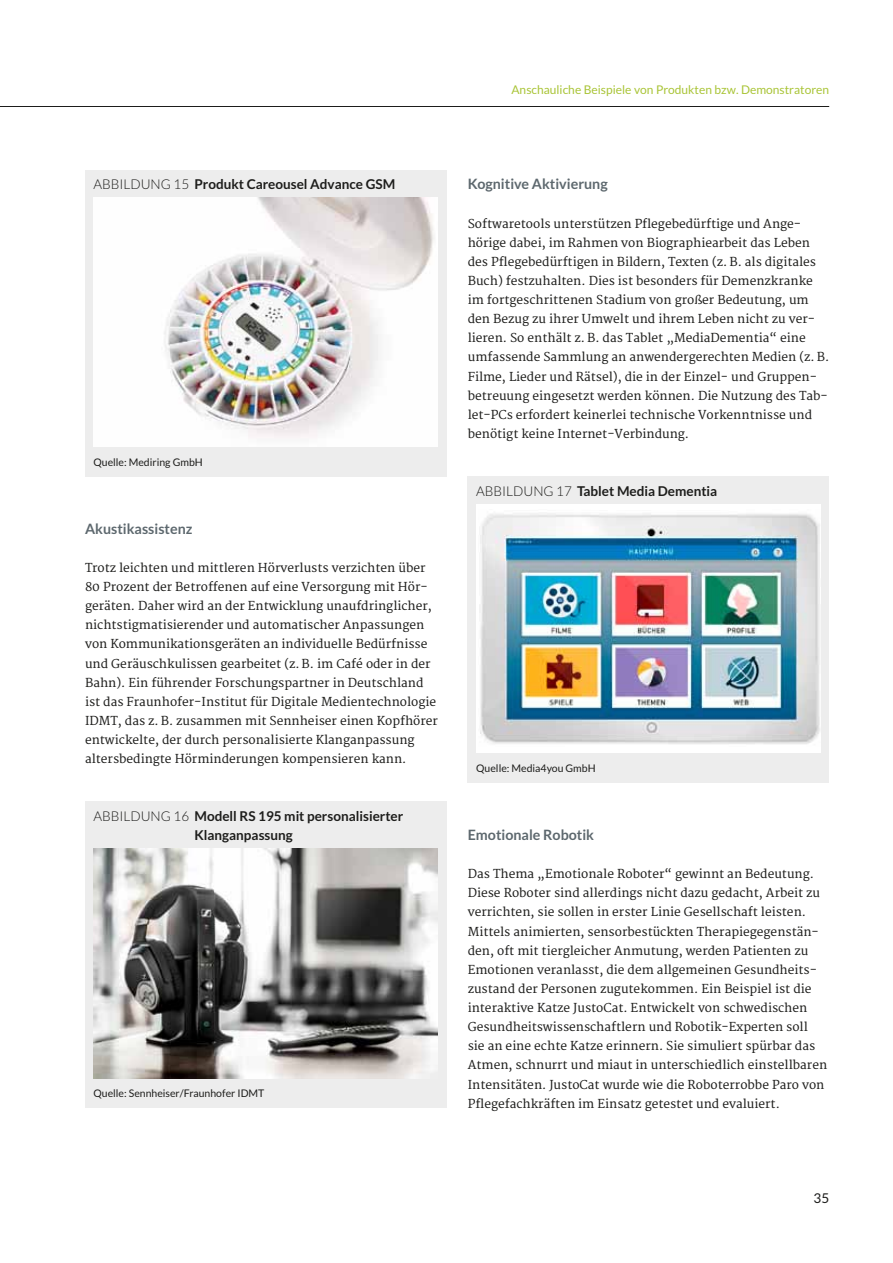
<style>
.page{position:relative;width:893px;height:1263px;background:#fff}
.page>*{position:absolute;margin:0;border:0;box-sizing:border-box;transform-origin:0 0}
.t1{font:700 14.25px "Lato";color:#5d686e}
.t2{font:700 13.5px/19.2px "Lato";color:#1d1d1b}
.t3{font:13.5px "Lato";color:#1d1d1b}
.t4{font:12px/19.2px "Merriweather";color:#1d1d1b}
.t5{font:12px "Lato";color:#a9c436}
.t6{font:10.5px "Lato";color:#1d1d1b}
.s1{font-weight:300}
</style>
<div class="page">
<hr style="left:0;top:106px;width:829px;height:1px;background:#1d1d1b">
<div style="left:85px;top:801px;width:361px;height:307px;background:#ededed"></div>
<img style="left:94px;top:848px;width:344px;height:230px">
<div style="left:85px;top:170px;width:361px;height:306px;background:#ededed"></div>
<img style="left:94px;top:198px;width:344px;height:248px">
<div style="left:468px;top:476px;width:361px;height:306px;background:#ededed"></div>
<div style="left:476px;top:504px;width:345px;height:249px;background:#fff"></div>
<img style="left:479px;top:513px;width:341px;height:231px">
<p class="t5" style="left:511px;top:83px;width:319px">Anschauliche Beispiele von Produkten bzw. Demonstratoren</p>
<p class="t2" style="left:94px;top:175px;width:303px"><span class="s1">ABBILDUNG 15</span> Produkt Careousel Advance GSM</p>
<p class="t6" style="left:94px;top:456px;width:111px">Quelle: Mediring GmbH</p>
<p class="t1" style="left:85px;top:520px;width:109px">Akustikassistenz</p>
<p class="t4" style="left:85px;top:559px;width:354px">Trotz leichten und mittleren Hörverlusts verzichten über 80 Prozent der Betroffenen auf eine Versorgung mit Hör&shy;geräten. Daher wird an der Entwicklung unaufdringlicher, nichtstigmatisierender und automatischer Anpassungen von Kommunikationsgeräten an individuelle Bedürfnisse und Geräuschkulissen gearbeitet (z. B. im Café oder in der Bahn). Ein führender Forschungspartner in Deutschland ist das Fraunhofer-Institut für Digitale Medientechnologie IDMT, das z. B. zusammen mit Sennheiser einen Kopfhörer entwickelte, der durch personalisierte Klanganpassung altersbedingte Hörminderungen kompensieren kann.</p>
<p class="t2" style="left:194px;top:806px;width:210px;text-indent:-101px"><span class="s1">ABBILDUNG 16</span> Modell RS 195 mit personalisierter<br>Klanganpassung</p>
<p class="t6" style="left:94px;top:1087px;width:172px">Quelle: Sennheiser/Fraunhofer IDMT</p>
<p class="t1" style="left:468px;top:176px;width:141px">Kognitive Aktivierung</p>
<p class="t4" style="left:468px;top:214px;width:363px">Softwaretools unterstützen Pflegebedürftige und Ange&shy;hörige dabei, im Rahmen von Biographiearbeit das Leben des Pflegebedürftigen in Bildern, Texten (z. B. als digitales Buch) festzuhalten. Dies ist besonders für Demenzkranke im fortgeschrittenen Stadium von großer Bedeutung, um den Bezug zu ihrer Umwelt und ihrem Leben nicht zu ver&shy;lieren. So enthält z. B. das Tablet „MediaDementia“ eine umfassende Sammlung an anwendergerechten Medien (z. B.<br>Filme, Lieder und Rätsel), die in der Einzel- und Gruppen&shy;betreuung eingesetzt werden können. Die Nutzung des Tab&shy;let-PCs erfordert keinerlei technische Vorkenntnisse und benötigt keine Internet-Verbindung.</p>
<p class="t2" style="left:476px;top:481px;width:243px"><span class="s1">ABBILDUNG 17</span> Tablet Media Dementia</p>
<p class="t6" style="left:476px;top:762px;width:121px">Quelle: Media4you GmbH</p>
<p class="t1" style="left:468px;top:826px;width:128px">Emotionale Robotik</p>
<p class="t4" style="left:468px;top:865px;width:361px">Das Thema „Emotionale Roboter“ gewinnt an Bedeutung.<br>Diese Roboter sind allerdings nicht dazu gedacht, Arbeit zu verrichten, sie sollen in erster Linie Gesellschaft leisten.<br>Mittels animierten, sensorbestückten Therapiegegenstän&shy;den, oft mit tiergleicher Anmutung, werden Patienten zu Emotionen veranlasst, die dem allgemeinen Gesundheits&shy;zustand der Personen zugutekommen. Ein Beispiel ist die interaktive Katze JustoCat. Entwickelt von schwedischen Gesundheitswissenschaftlern und Robotik-Experten soll sie an eine echte Katze erinnern. Sie simuliert spürbar das Atmen, schnurrt und miaut in unterschiedlich einstellbaren Intensitäten. JustoCat wurde wie die Roboterrobbe Paro von Pflegefachkräften im Einsatz getestet und evaluiert.</p>
<p class="t3" style="left:813px;top:1191px;width:17px">35</p>
</div>
